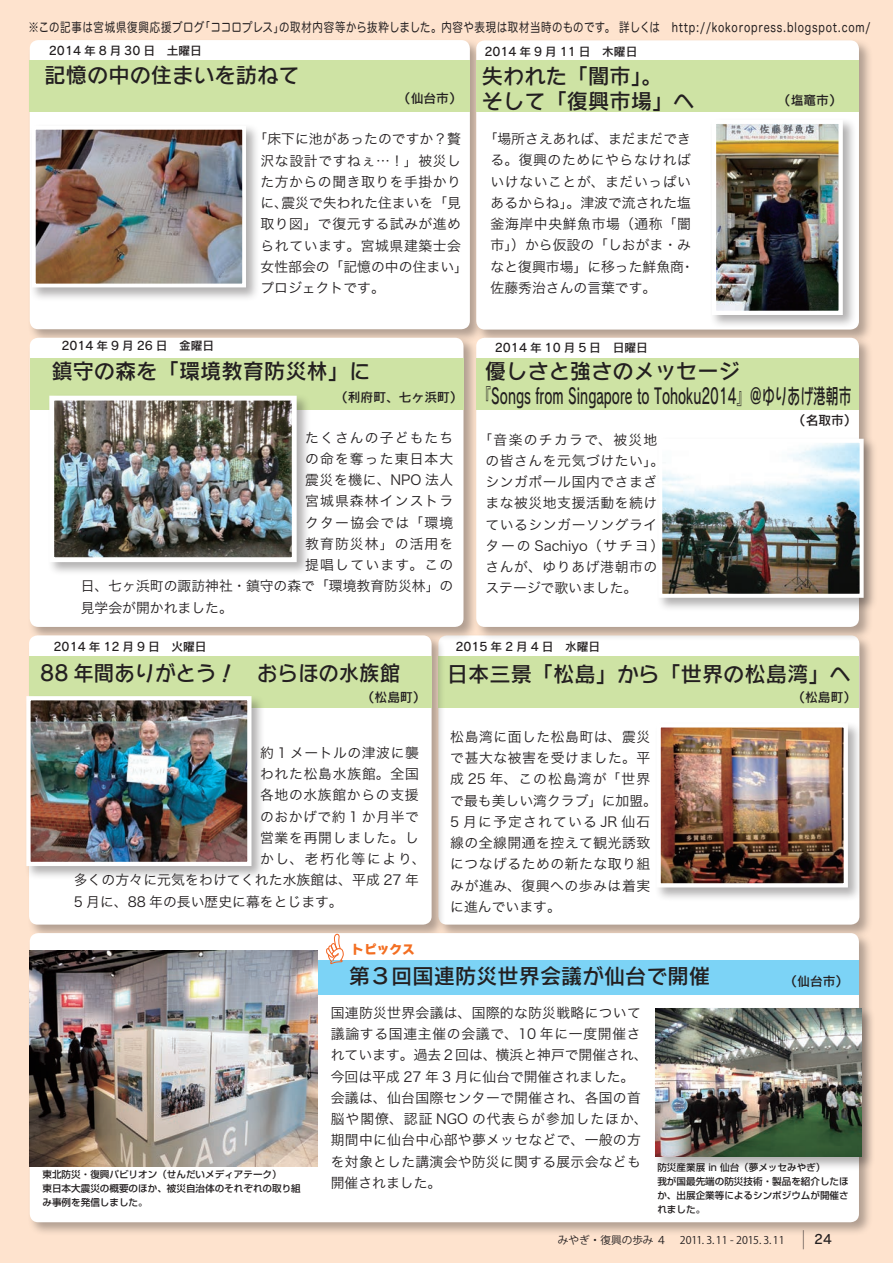
<style>
.page{position:relative;width:893px;height:1263px;background:#fee3ce}
.page>*{position:absolute;margin:0;border:0;box-sizing:border-box;transform-origin:0 0}
.t1{font:21.3px/24.5px "Rodin Wanpaku Pro DB";color:#231f20}
.t2{font:21.3px "Rodin Wanpaku Pro DB";color:#231f20;scale:.96 1}
.t3{font:13.8px/21.3px "Hira Kaku Pro W3";letter-spacing:.035em;color:#231f20}
.t4{font:13.8px/21.3px "Hira Kaku Pro W3";color:#231f20}
.t5{font:13.8px "Hira Kaku Pro W3";letter-spacing:.08em;color:#231f20}
.t6{font:13.8px "Hira Kaku Pro W3";letter-spacing:.01em;color:#231f20}
.t7{font:13.8px "Hira Kaku Pro W3";letter-spacing:.055em;color:#231f20}
.t8{font:13.8px "Hira Kaku Pro W3";letter-spacing:.09em;color:#231f20}
.t9{font:13.8px "Hira Kaku Pro W3";letter-spacing:.125em;color:#231f20}
.t10{font:12.75px "Hira Maru Pro W4";letter-spacing:.07em;color:#231f20;scale:.82 1}
.t11{font:12.75px "Rodin Wanpaku Pro DB";color:#231f20}
.t12{font:12.75px "Rodin Wanpaku Pro EB";color:#f36e21}
.t13{font:11.7px "Rodin Wanpaku Pro DB";color:#231f20}
.t14{font:10.65px "Koz Go Pro";color:#231f20}
.t15{font:500 9.6px/13.8px "Shin Go Pr 5";color:#231f20}
.s1{font-weight:300;font-size:19.2px}
.s2{font-family:"Rodin Wanpaku Pro DB";font-size:12.75px}
</style>
<div class="page">
<div style="left:28px;top:38px;width:456px;height:305px;background:#231f20;opacity:.35"></div>
<div style="left:30px;top:40px;width:440px;height:289px;background:#fff;border-radius:9px"></div>
<div style="left:30px;top:60px;width:440px;height:51px;background:#cee3a4"></div>
<div style="left:436px;top:633px;width:438px;height:306px;background:#231f20;opacity:.35"></div>
<div style="left:438px;top:635px;width:421px;height:289px;background:#fff;border-radius:9px"></div>
<div style="left:438px;top:656px;width:421px;height:51px;background:#cee3a4"></div>
<div style="left:474px;top:38px;width:399px;height:306px;background:#231f20;opacity:.35"></div>
<div style="left:476px;top:40px;width:383px;height:290px;background:#fff;border-radius:9px"></div>
<div style="left:28px;top:335px;width:450px;height:306px;background:#231f20;opacity:.35"></div>
<div style="left:30px;top:338px;width:433px;height:289px;background:#fff;border-radius:9px"></div>
<div style="left:476px;top:61px;width:383px;height:51px;background:#cee3a4"></div>
<div style="left:30px;top:358px;width:433px;height:51px;background:#cee3a4"></div>
<div style="left:474px;top:335px;width:399px;height:306px;background:#231f20;opacity:.35"></div>
<div style="left:476px;top:338px;width:383px;height:289px;background:#fff;border-radius:9px"></div>
<div style="left:27px;top:633px;width:419px;height:306px;background:#231f20;opacity:.35"></div>
<div style="left:29px;top:635px;width:403px;height:289px;background:#fff;border-radius:9px"></div>
<div style="left:476px;top:358px;width:383px;height:51px;background:#cee3a4"></div>
<div style="left:29px;top:656px;width:403px;height:51px;background:#cee3a4"></div>
<div style="left:47px;top:393px;width:264px;height:183px;background:#231f20;opacity:.35"></div>
<img style="left:55px;top:402px;width:236px;height:154px">
<div style="left:49px;top:396px;width:248px;height:166px;border:5px solid #fff"></div>
<div style="left:24px;top:694px;width:242px;height:186px;background:#231f20;opacity:.35"></div>
<img style="left:31px;top:701px;width:215px;height:160px">
<div style="left:26px;top:696px;width:225px;height:170px;border:4px solid #fff"></div>
<div style="left:656px;top:436px;width:222px;height:176px;background:#231f20;opacity:.35"></div>
<img style="left:663px;top:444px;width:196px;height:149px">
<div style="left:658px;top:439px;width:206px;height:159px;border:4px solid #fff"></div>
<div style="left:710px;top:117px;width:147px;height:212px;background:#231f20;opacity:.35"></div>
<img style="left:717px;top:125px;width:121px;height:185px">
<div style="left:712px;top:120px;width:131px;height:195px;border:4px solid #fff"></div>
<div style="left:30px;top:124px;width:230px;height:178px;background:#231f20;opacity:.35"></div>
<img style="left:37px;top:131px;width:204px;height:151px">
<div style="left:32px;top:126px;width:214px;height:161px;border:4px solid #fff"></div>
<div style="left:654px;top:721px;width:208px;height:180px;background:#231f20;opacity:.35"></div>
<img style="left:662px;top:728px;width:181px;height:154px">
<div style="left:657px;top:723px;width:191px;height:164px;border:4px solid #fff"></div>
<div style="left:28px;top:931px;width:845px;height:305px;background:#231f20;opacity:.35"></div>
<div style="left:30px;top:933px;width:829px;height:289px;background:#fff;border-radius:9px"></div>
<div style="left:30px;top:960px;width:829px;height:34px;background:#7cd3f6"></div>
<img style="left:30px;top:950px;width:287px;height:216px">
<svg style="left:326px;top:933px;width:18px;height:32px"></svg>
<div style="left:653px;top:1007px;width:223px;height:164px;background:#231f20;opacity:.35"></div>
<img style="left:656px;top:1009px;width:206px;height:148px">
<p class="t10" style="left:29px;top:16px;width:1028px">※この記事は宮城県復興応援ブログ「ココロプレス」の取材内容等から抜粋しました。内容や表現は取材当時のものです。 詳しくは　http://kokoropress.blogspot.com/</p>
<p class="t13" style="left:49px;top:43px;width:154px">2014 年 8 月 30 日　土曜日</p>
<p class="t13" style="left:484px;top:44px;width:154px">2014 年 9 月 11 日　木曜日</p>
<h1 class="t1" style="left:45px;top:62px;width:257px">記憶の中の住まいを訪ねて</h1>
<h1 class="t1" style="left:482px;top:63px;width:214px">失われた「闇市」。<br>そして「復興市場」へ</h1>
<p class="t11" style="left:398px;top:89px;width:65px">（仙台市）</p>
<p class="t11" style="left:778px;top:92px;width:65px">（塩竈市）</p>
<p class="t13" style="left:61px;top:338px;width:154px">2014 年 9 月 26 日　金曜日</p>
<p class="t3" style="left:260px;top:127px;width:209px;text-indent:-7px">「床下に池があったのですか？贅沢な設計ですねぇ…！」被災した方からの聞き取りを手掛かりに、震災で失われた住まいを「見取り図」で復元する試みが進められています。宮城県建築士会女性部会の「記憶の中の住まい」プロジェクトです。</p>
<p class="t4" style="left:491px;top:127px;width:205px;text-indent:-7px">「場所さえあれば、まだまだできる。復興のためにやらなければいけないことが、まだいっぱいあるからね」。津波で流された塩釜海岸中央鮮魚市場（通称「闇市」）から仮設の「しおがま・みなと復興市場」に移った鮮魚商・佐藤秀治さんの言葉です。</p>
<p class="t13" style="left:495px;top:340px;width:154px">2014 年 10 月 5 日　日曜日</p>
<h1 class="t1" style="left:51px;top:358px;width:320px">鎮守の森を「環境教育防災林」に</h1>
<p class="t11" style="left:335px;top:389px;width:129px">（利府町、七ヶ浜町）</p>
<p class="t5" style="left:305px;top:425px;width:150px">たくさんの子どもたち</p>
<p class="t5" style="left:305px;top:446px;width:150px">の命を奪った東日本大</p>
<p class="t3" style="left:305px;top:468px;width:150px">震災を機に、NPO 法人</p>
<p class="t5" style="left:305px;top:489px;width:150px">宮城県森林インストラ</p>
<p class="t8" style="left:305px;top:510px;width:150px">クター協会では「環境</p>
<p class="t5" style="left:305px;top:531px;width:150px">教育防災林」の活用を</p>
<p class="t8" style="left:305px;top:553px;width:150px">提唱しています。この</p>
<p class="t4" style="left:81px;top:575px;width:374px">日、七ヶ浜町の諏訪神社・鎮守の森で「環境教育防災林」の</p>
<p class="t4" style="left:81px;top:596px;width:154px">見学会が開かれました。</p>
<h1 class="t1" style="left:479px;top:358px;width:374px">優しさと強さのメッセージ<br>『Songs from Singapore to Tohoku2014』＠ゆりあげ港朝市</h1>
<p class="t3" style="left:485px;top:428px;width:180px;text-indent:-7px">「音楽のチカラで、被災地の皆さんを元気づけたい」。シンガポール国内でさまざまな被災地支援活動を続けているシンガーソングライターの Sachiyo（サチヨ）さんが、ゆりあげ港朝市のステージで歌いました。</p>
<p class="t11" style="left:793px;top:412px;width:65px">（名取市）</p>
<p class="t13" style="left:54px;top:639px;width:154px">2014 年 12 月 9 日　火曜日</p>
<h1 class="t2" style="left:40px;top:658px;width:376px">88 年間ありがとう！　おらほの水族館</h1>
<p class="t11" style="left:362px;top:689px;width:65px">（松島町）</p>
<p class="t3" style="left:260px;top:741px;width:160px">約 1 メートルの津波に襲</p>
<p class="t7" style="left:260px;top:762px;width:160px">われた松島水族館。全国</p>
<p class="t3" style="left:260px;top:783px;width:160px">各地の水族館からの支援</p>
<p class="t3" style="left:260px;top:805px;width:160px">のおかげで約 1 か月半で</p>
<p class="t7" style="left:260px;top:825px;width:160px">営業を再開しました。し</p>
<p class="t9" style="left:260px;top:847px;width:167px">かし、老朽化等により、</p>
<p class="t6" style="left:74px;top:868px;width:347px">多くの方々に元気をわけてくれた水族館は、平成 27 年</p>
<p class="t4" style="left:74px;top:890px;width:271px">5 月に、88 年の長い歴史に幕をとじます。</p>
<p class="t12" style="left:351px;top:940px;width:65px">トピックス</p>
<p class="t13" style="left:455px;top:639px;width:146px">2015 年 2 月 4 日　水曜日</p>
<h1 class="t1" style="left:447px;top:661px;width:405px">日本三景「松島」から「世界の松島湾」へ</h1>
<p class="t3" style="left:450px;top:725px;width:208px">松島湾に面した松島町は、震災で甚大な被害を受けました。平成 25 年、この松島湾が「世界で最も美しい湾クラブ」に加盟。<br>5 月に予定されている JR 仙石線の全線開通を控えて観光誘致につなげるための新たな取り組みが進み、復興への歩みは着実に進んでいます。</p>
<p class="t11" style="left:792px;top:689px;width:65px">（松島町）</p>
<h1 class="t1" style="left:349px;top:963px;width:363px">第３回国連防災世界会議が仙台で開催</h1>
<p class="t11" style="left:784px;top:973px;width:65px">（仙台市）</p>
<p class="t3" style="left:331px;top:1001px;width:318px">国連防災世界会議は、国際的な防災戦略について議論する国連主催の会議で、10 年に一度開催されています。過去２回は、横浜と神戸で開催され、今回は平成 27 年 3 月に仙台で開催されました。会議は、仙台国際センターで開催され、各国の首脳や閣僚、認証 NGO の代表らが参加したほか、期間中に仙台中心部や夢メッセなどで、一般の方を対象とした講演会や防災に関する展示会なども開催されました。</p>
<p class="t15" style="left:43px;top:1167px;width:260px">東北防災・復興パビリオン（せんだいメディアテーク）<br>東日本大震災の概要のほか、被災自治体のそれぞれの取り組み事例を発信しました。</p>
<p class="t15" style="left:657px;top:1160px;width:193px">防災産業展 in 仙台（夢メッセみやぎ）<br>我が国最先端の防災技術・製品を紹介したほか、出展企業等によるシンポジウムが開催されました。</p>
<p class="t14" style="left:558px;top:1233px;width:275px">みやぎ・復興の歩み ４ 　2011. 3. 11 - 2015. 3. 11 <span class="s1">｜</span> <span class="s2">24</span></p>
</div>
